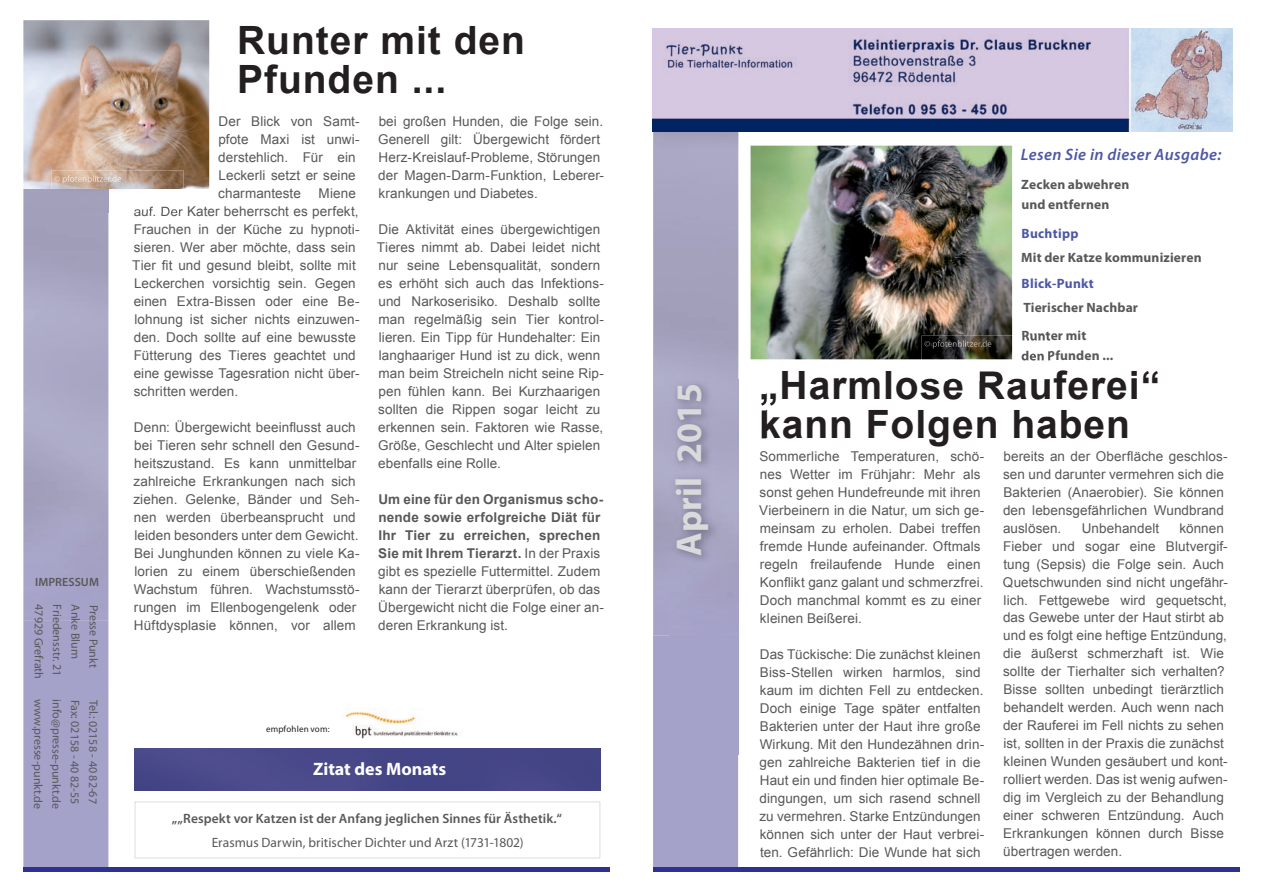
<style>
.page{position:relative;width:1263px;height:893px;background:#fff}
.page>*{position:absolute;margin:0;border:0;box-sizing:border-box;transform-origin:0 0}
.t1{font:700 39px/39px "Arial";letter-spacing:.025em;color:#231f20}
.t2{font:700 36px "Myriad Pro";color:#d9dadc}
.t3{font:700 18px "Myriad Pro";color:#fff}
.t4{font:italic 600 16.5px "Myriad Pro";letter-spacing:.025em;color:#4d57a5}
.t5{font:13.5px/18px "Arial";letter-spacing:.005em;color:#57585a}
.t6{font:700 13.5px/20px "Myriad Pro";letter-spacing:.01em;color:#57585a}
.t7{font:600 13.5px "Myriad Pro";letter-spacing:.005em;color:#57585a}
.t8{font:13.5px "Myriad Pro";color:#57585a}
.t9{font:700 13.5px "Myriad Pro";letter-spacing:.025em;color:#4d57a5}
.t10{font:12px "Myriad Pro";letter-spacing:-.005em;color:#57585a}
.t11{font:600 12px "Myriad Pro";letter-spacing:.005em;color:#57585a}
.t12{font:9px "Myriad Pro";letter-spacing:.02em;color:#231f20}
.s1{font-weight:700}
</style>
<div class="page">
<div style="left:23px;top:621px;width:85px;height:246px;background:#a5a2ca"></div>
<div style="left:23px;top:867px;width:587px;height:5px;background:#2e3092"></div>
<img style="left:23px;top:189px;width:85px;height:432px">
<div style="left:135px;top:748px;width:466px;height:43px;background:#464788"></div>
<img style="left:345px;top:710px;width:113px;height:29px">
<div style="left:653px;top:131px;width:85px;height:736px;background:#a5a2ca"></div>
<div style="left:653px;top:867px;width:586px;height:5px;background:#2e3092"></div>
<img style="left:654px;top:131px;width:84px;height:505px">
<img style="left:653px;top:29px;width:579px;height:102px">
<img style="left:670px;top:379px;width:92px;height:375px">
<img style="left:761px;top:379px;width:5px;height:27px">
<img style="left:762px;top:410px;width:4px;height:29px">
<svg style="left:135px;top:801px;width:465px;height:57px"></svg>
<img style="left:750px;top:146px;width:262px;height:213px">
<img style="left:23px;top:20px;width:186px;height:169px">
<img style="left:51px;top:170px;width:132px;height:42px">
<img style="left:134px;top:207px;width:49px;height:5px">
<img style="left:54px;top:175px;width:67px;height:9px">
<img style="left:921px;top:336px;width:108px;height:24px">
<img style="left:1022px;top:336px;width:29px;height:5px">
<img style="left:1021px;top:351px;width:30px;height:10px">
<img style="left:923px;top:371px;width:127px;height:10px">
<img style="left:921px;top:336px;width:91px;height:23px">
<img style="left:924px;top:340px;width:67px;height:8px">
<p class="t11" style="left:35px;top:574px;width:65px">IMPRESSUM</p>
<p class="t10" style="left:46px;top:604px;width:76px;rotate:90deg">47929 Grefrath</p>
<p class="t10" style="left:65px;top:604px;width:73px;rotate:90deg">Friedensstr. 21</p>
<p class="t10" style="left:83px;top:604px;width:56px;rotate:90deg">Anke Blum</p>
<p class="t10" style="left:101px;top:604px;width:65px;rotate:90deg">Presse Punkt</p>
<p class="t10" style="left:46px;top:699px;width:111px;rotate:90deg">www.presse-punkt.de</p>
<p class="t10" style="left:64px;top:699px;width:111px;rotate:90deg">info@presse-punkt.de</p>
<p class="t10" style="left:82px;top:699px;width:106px;rotate:90deg">Fax: 02158 - 40 82-55</p>
<p class="t10" style="left:101px;top:700px;width:106px;rotate:90deg">Tel.: 02158 - 40 82-67</p>
<h1 class="t1" style="left:237px;top:22px;width:289px">Runter mit den<br>Pfunden ...</h1>
<p class="t5" style="left:218px;top:113px;width:143px">Der Blick von Samt&shy;pfote Maxi ist unwi&shy;derstehlich. Für ein<br>Leckerli setzt er seine charmanteste</p>
<p class="t5" style="left:378px;top:113px;width:228px">bei großen Hunden, die Folge sein.<br>Generell gilt: Übergewicht fördert Herz-Kreislauf-Probleme, Störungen der Magen-Darm-Funktion, Leberer&shy;krankungen und Diabetes.</p>
<p class="t5" style="left:377px;top:221px;width:229px">Die Aktivität eines übergewichtigen Tieres nimmt ab. Dabei leidet nicht nur seine Lebensqualität, sondern es erhöht sich auch das Infektions&shy;und Narkoserisiko. Deshalb sollte man regelmäßig sein Tier kontrol&shy;lieren. Ein Tipp für Hundehalter: Ein langhaariger Hund ist zu dick, wenn man beim Streicheln nicht seine Rip&shy;pen fühlen kann. Bei Kurzhaarigen sollten die Rippen sogar leicht zu erkennen sein. Faktoren wie Rasse, Größe, Geschlecht und Alter spielen ebenfalls eine Rolle.</p>
<p class="t5" style="left:378px;top:491px;width:227px"><span class="s1">Um eine für den Organismus scho&shy;nende sowie erfolgreiche Diät für Ihr Tier zu erreichen, sprechen Sie mit Ihrem Tierarzt.</span> In der Praxis gibt es spezielle Futtermittel. Zudem kann der Tierarzt überprüfen, ob das Übergewicht nicht die Folge einer an&shy;deren Erkrankung ist.</p>
<p class="t5" style="left:132px;top:185px;width:229px;text-indent:186px">Miene auf. Der Kater beherrscht es perfekt,<br>Frauchen in der Küche zu hypnoti&shy;sieren. Wer aber möchte, dass sein<br>Tier fit und gesund bleibt, sollte mit<br>Leckerchen vorsichtig sein. Gegen einen Extra-Bissen oder eine Be&shy;lohnung ist sicher nichts einzuwen&shy;den. Doch sollte auf eine bewusste<br>Fütterung des Tieres geachtet und eine gewisse Tagesration nicht über&shy;schritten werden.</p>
<p class="t5" style="left:134px;top:419px;width:228px">Denn: Übergewicht beeinflusst auch bei Tieren sehr schnell den Gesund&shy;heitszustand. Es kann unmittelbar zahlreiche Erkrankungen nach sich ziehen. Gelenke, Bänder und Seh&shy;nen werden überbeansprucht und leiden besonders unter dem Gewicht.<br>Bei Junghunden können zu viele Ka&shy;lorien zu einem überschießenden Wachstum führen. Wachstumsstö&shy;rungen im Ellenbogengelenk oder Hüftdysplasie können, vor allem</p>
<p class="t12" style="left:266px;top:723px;width:65px">empfohlen vom:</p>
<h3 class="t3" style="left:313px;top:757px;width:135px">Zitat des Monats</h3>
<p class="t7" style="left:172px;top:810px;width:392px">„„Respekt vor Katzen ist der Anfang jeglichen Sinnes für Ästhetik.“</p>
<p class="t8" style="left:212px;top:834px;width:314px">Erasmus Darwin, britischer Dichter und Arzt (1731-1802)</p>
<h2 class="t2" style="left:665px;top:556px;width:174px;rotate:-90deg">April 2015</h2>
<p class="t4" style="left:1021px;top:144px;width:202px">Lesen Sie in dieser Ausgabe:</p>
<p class="t6" style="left:1021px;top:174px;width:110px">Zecken abwehren und entfernen</p>
<p class="t9" style="left:1021px;top:225px;width:59px">Buchtipp</p>
<p class="t6" style="left:1021px;top:247px;width:182px">Mit der Katze kommunizieren</p>
<p class="t9" style="left:1021px;top:274px;width:74px">Blick-Punkt</p>
<p class="t6" style="left:1021px;top:293px;width:118px;line-height:28.5px">Tierischer Nachbar<br>Runter mit</p>
<p class="t6" style="left:1021px;top:345px;width:94px">den Pfunden ...</p>
<h1 class="t1" style="left:759px;top:367px;width:403px">„Harmlose Rauferei“ kann Folgen haben</h1>
<p class="t5" style="left:759px;top:447px;width:227px">Sommerliche Temperaturen, schö&shy;nes Wetter im Frühjahr: Mehr als sonst gehen Hundefreunde mit ihren<br>Vierbeinern in die Natur, um sich ge&shy;meinsam zu erholen. Dabei treffen fremde Hunde aufeinander. Oftmals regeln freilaufende Hunde einen<br>Konflikt ganz galant und schmerzfrei.<br>Doch manchmal kommt es zu einer kleinen Beißerei.</p>
<p class="t5" style="left:759px;top:645px;width:226px">Das Tückische: Die zunächst kleinen Biss-Stellen wirken harmlos, sind kaum im dichten Fell zu entdecken.<br>Doch einige Tage später entfalten Bakterien unter der Haut ihre große Wirkung. Mit den Hundezähnen drin&shy;gen zahlreiche Bakterien tief in die Haut ein und finden hier optimale Be&shy;dingungen, um sich rasend schnell zu vermehren. Starke Entzündungen können sich unter der Haut verbrei&shy;ten. Gefährlich: Die Wunde hat sich</p>
<p class="t5" style="left:1003px;top:447px;width:226px">bereits an der Oberfläche geschlos&shy;sen und darunter vermehren sich die<br>Bakterien (Anaerobier). Sie können den lebensgefährlichen Wundbrand auslösen.</p>
<p class="t5" style="left:1003px;top:519px;width:226px;text-indent:177px">können Fieber und sogar eine Blutvergif&shy;tung (Sepsis) die Folge sein. Auch Quetschwunden sind nicht ungefähr&shy;lich. Fettgewebe wird gequetscht, das Gewebe unter der Haut stirbt ab und es folgt eine heftige Entzündung, die äußerst schmerzhaft ist. Wie sollte der Tierhalter sich verhalten?<br>Bisse sollten unbedingt tierärztlich behandelt werden. Auch wenn nach der Rauferei im Fell nichts zu sehen ist, sollten in der Praxis die zunächst kleinen Wunden gesäubert und kont&shy;rolliert werden. Das ist wenig aufwen&shy;dig im Vergleich zu der Behandlung einer schweren Entzündung. Auch Erkrankungen können durch Bisse übertragen werden.</p>
<p class="t5" style="left:1082px;top:519px;width:79px">Unbehandelt</p>
</div>
